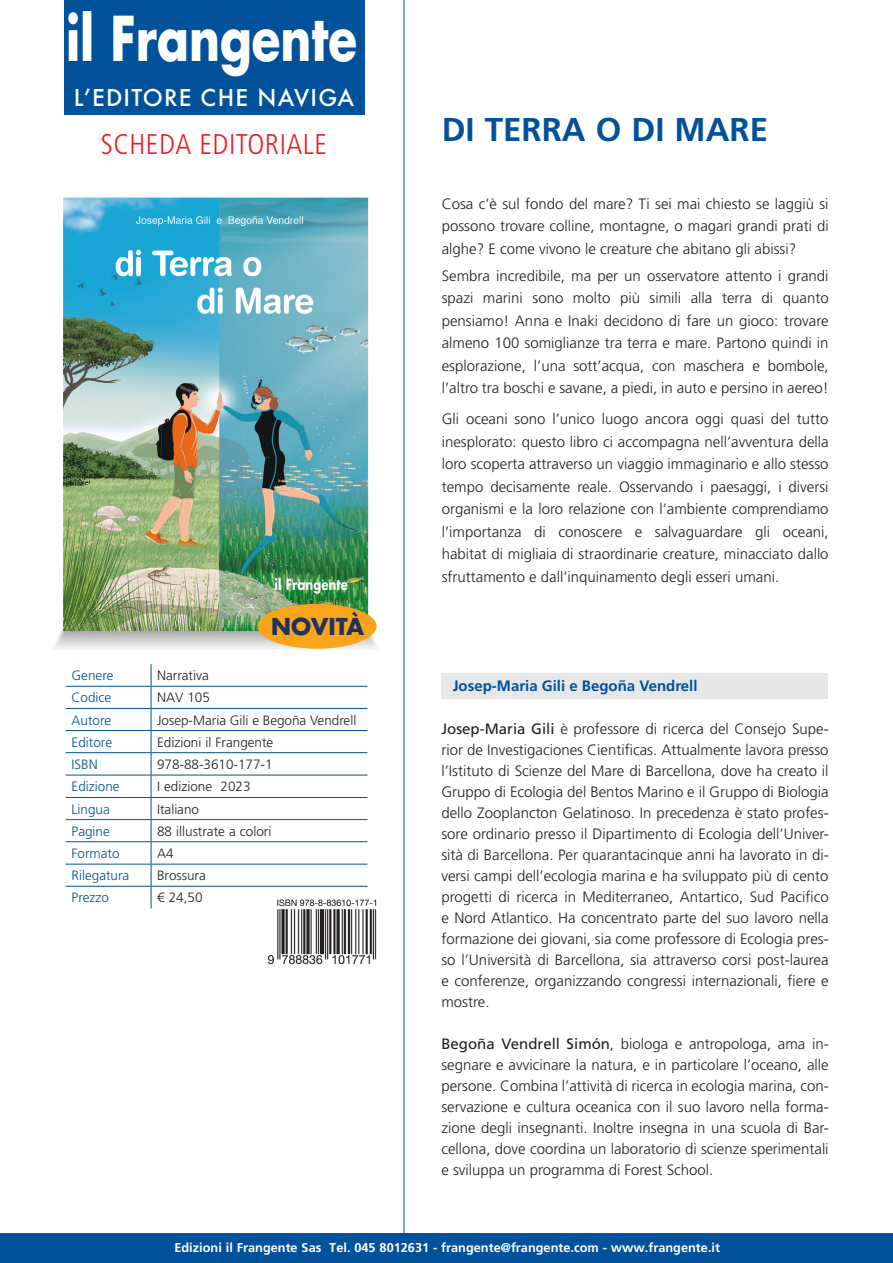
<style>
.page{position:relative;width:893px;height:1263px;background:#fff}
.page>*{position:absolute;margin:0;border:0;box-sizing:border-box;transform-origin:0 0}
.t1{font:700 60.15px "Futura Std";color:#fff;scale:.78 1}
.Normale{font:700 33px "Frutiger LT Std";color:#01519b}
.t2{font:300 condensed 28.5px "Frutiger LT Std";letter-spacing:.02em;color:#ee1d23}
.t3{font:700 22.65px "Futura Std";color:#20335f}
.t4{font:500 22.5px "Futura";letter-spacing:.05em;color:#fff}
.t5{font:300 15px/21px "Frutiger LT Std";color:#231f20;text-align:justify}
.t6{font:700 15px "Frutiger LT Std";color:#01519b}
.Normale-2{font:300 13.5px "Frutiger LT Std";color:#231f20}
.Normale-3{font:300 13.5px "Frutiger LT Std";color:#01519b}
.Normale-4{font:700 12.75px "Frutiger LT Std";color:#fff}
.s1{font-weight:400}
</style>
<div class="page">
<div style="left:0;top:1234px;width:893px;height:29px;background:#01519b"></div>
<hr style="left:66px;top:708px;width:85px;height:1px;background:#01519b">
<hr style="left:151px;top:708px;width:216px;height:1px;background:#01519b">
<hr style="left:66px;top:730px;width:85px;height:1px;background:#01519b">
<hr style="left:151px;top:730px;width:216px;height:1px;background:#01519b">
<hr style="left:66px;top:752px;width:85px;height:1px;background:#01519b">
<hr style="left:151px;top:752px;width:216px;height:1px;background:#01519b">
<hr style="left:66px;top:775px;width:85px;height:1px;background:#01519b">
<hr style="left:151px;top:775px;width:216px;height:1px;background:#01519b">
<hr style="left:66px;top:797px;width:85px;height:1px;background:#01519b">
<hr style="left:151px;top:797px;width:216px;height:1px;background:#01519b">
<hr style="left:66px;top:819px;width:85px;height:1px;background:#01519b">
<hr style="left:151px;top:819px;width:216px;height:1px;background:#01519b">
<hr style="left:66px;top:841px;width:85px;height:1px;background:#01519b">
<hr style="left:151px;top:841px;width:216px;height:1px;background:#01519b">
<hr style="left:66px;top:864px;width:85px;height:1px;background:#01519b">
<hr style="left:151px;top:864px;width:216px;height:1px;background:#01519b">
<hr style="left:66px;top:886px;width:85px;height:1px;background:#01519b">
<hr style="left:151px;top:886px;width:216px;height:1px;background:#01519b">
<svg style="left:151px;top:664px;width:1px;height:244px"></svg>
<hr style="left:66px;top:686px;width:85px;height:1px;background:#01519b">
<hr style="left:151px;top:686px;width:216px;height:1px;background:#01519b">
<hr style="left:404px;top:0;width:1px;height:1234px;background:#01519b">
<img style="left:267px;top:899px;width:110px;height:66px">
<img style="left:55px;top:197px;width:322px;height:452px">
<div style="left:64px;top:0;width:300px;height:115px;background:#01519b"></div>
<div style="left:441px;top:673px;width:387px;height:26px;background:#e6e7e9"></div>
<div style="left:257px;top:604px;width:120px;height:45px;background:#f9a51b;border-radius:50%"></div>
<p class="t1" style="left:66px;top:-1px;width:375px">il Frangente</p>
<p class="t4" style="left:74px;top:82px;width:282px">L’EDITORE CHE NAVIGA</p>
<p class="t2" style="left:101px;top:128px;width:228px">SCHEDA EDITORIALE</p>
<p class="t3" style="left:271px;top:612px;width:95px">NOVITÀ</p>
<p class="Normale-3" style="left:72px;top:668px;width:43px">Genere</p>
<p class="Normale-2" style="left:157px;top:668px;width:53px">Narrativa</p>
<p class="Normale-3" style="left:72px;top:690px;width:41px">Codice</p>
<p class="Normale-2" style="left:157px;top:690px;width:54px">NAV 105</p>
<p class="Normale-3" style="left:72px;top:712px;width:41px">Autore</p>
<p class="Normale-2" style="left:157px;top:712px;width:201px">Josep-Maria Gili e Begoña Vendrell</p>
<p class="Normale-3" style="left:72px;top:734px;width:42px">Editore</p>
<p class="Normale-2" style="left:157px;top:734px;width:118px">Edizioni il Frangente</p>
<p class="Normale-3" style="left:72px;top:756px;width:28px">ISBN</p>
<p class="Normale-2" style="left:157px;top:756px;width:117px">978-88-3610-177-1</p>
<p class="Normale-3" style="left:72px;top:779px;width:50px">Edizione</p>
<p class="Normale-2" style="left:157px;top:779px;width:95px">I edizione 2023</p>
<p class="Normale-3" style="left:72px;top:801px;width:40px">Lingua</p>
<p class="Normale-2" style="left:157px;top:801px;width:43px">Italiano</p>
<p class="Normale-3" style="left:72px;top:823px;width:40px">Pagine</p>
<p class="Normale-2" style="left:157px;top:823px;width:116px">88 illustrate a colori</p>
<p class="Normale-3" style="left:72px;top:845px;width:49px">Formato</p>
<p class="Normale-2" style="left:157px;top:845px;width:18px">A4</p>
<p class="Normale-3" style="left:72px;top:868px;width:59px">Rilegatura</p>
<p class="Normale-2" style="left:157px;top:868px;width:50px">Brossura</p>
<p class="Normale-3" style="left:72px;top:890px;width:39px">Prezzo</p>
<p class="Normale-2" style="left:157px;top:890px;width:47px">€ 24,50</p>
<p class="Normale" style="left:442px;top:110px;width:328px">DI TERRA O DI MARE</p>
<p class="t5" style="left:442px;top:193px;width:388px;line-height:22.5px">Cosa c’è sul fondo del mare? Ti sei mai chiesto se laggiù si possono trovare colline, montagne, o magari grandi prati di alghe? E come vivono le creature che abitano gli abissi?</p>
<p class="t5" style="left:442px;top:265px;width:388px;line-height:22.5px">Sembra incredibile, ma per un osservatore attento i grandi spazi marini sono molto più simili alla terra di quanto pensiamo! Anna e Inaki decidono di fare un gioco: trovare almeno 100 somiglianze tra terra e mare. Partono quindi in esplorazione, l’una sott’acqua, con maschera e bombole, l’altro tra boschi e savane, a piedi, in auto e persino in aereo!</p>
<p class="t5" style="left:442px;top:408px;width:388px;line-height:22.5px">Gli oceani sono l’unico luogo ancora oggi quasi del tutto inesplorato: questo libro ci accompagna nell’avventura della loro scoperta attraverso un viaggio immaginario e allo stesso tempo decisamente reale. Osservando i paesaggi, i diversi organismi e la loro relazione con l’ambiente comprendiamo l’importanza di conoscere e salvaguardare gli oceani, habitat di migliaia di straordinarie creature, minacciato dallo sfruttamento e dall’inquinamento degli esseri umani.</p>
<p class="t6" style="left:453px;top:677px;width:246px">Josep-Maria Gili e Begoña Vendrell</p>
<p class="t5" style="left:441px;top:719px;width:389px"><span class="s1">Josep-Maria Gili</span> è professore di ricerca del Consejo Supe&shy;rior de Investigaciones Cientificas. Attualmente lavora presso l’Istituto di Scienze del Mare di Barcellona, dove ha creato il Gruppo di Ecologia del Bentos Marino e il Gruppo di Biologia dello Zooplancton Gelatinoso. In precedenza è stato profes&shy;sore ordinario presso il Dipartimento di Ecologia dell’Univer&shy;sità di Barcellona. Per quarantacinque anni ha lavorato in di&shy;versi campi dell’ecologia marina e ha sviluppato più di cento progetti di ricerca in Mediterraneo, Antartico, Sud Pacifico e Nord Atlantico. Ha concentrato parte del suo lavoro nella formazione dei giovani, sia come professore di Ecologia pres&shy;so l’Università di Barcellona, sia attraverso corsi post-laurea e conferenze, organizzando congressi internazionali, fiere e mostre.</p>
<p class="t5" style="left:441px;top:1034px;width:389px"><span class="s1">Begoña Vendrell Simón</span>, biologa e antropologa, ama in&shy;segnare e avvicinare la natura, e in particolare l’oceano, alle persone. Combina l’attività di ricerca in ecologia marina, con&shy;servazione e cultura oceanica con il suo lavoro nella forma&shy;zione degli insegnanti. Inoltre insegna in una scuola di Bar&shy;cellona, dove coordina un laboratorio di scienze sperimentali e sviluppa un programma di Forest School.</p>
<p class="Normale-4" style="left:174px;top:1240px;width:547px">Edizioni il Frangente Sas Tel. 045 8012631 - frangente@frangente.com - www.frangente.it</p>
</div>
